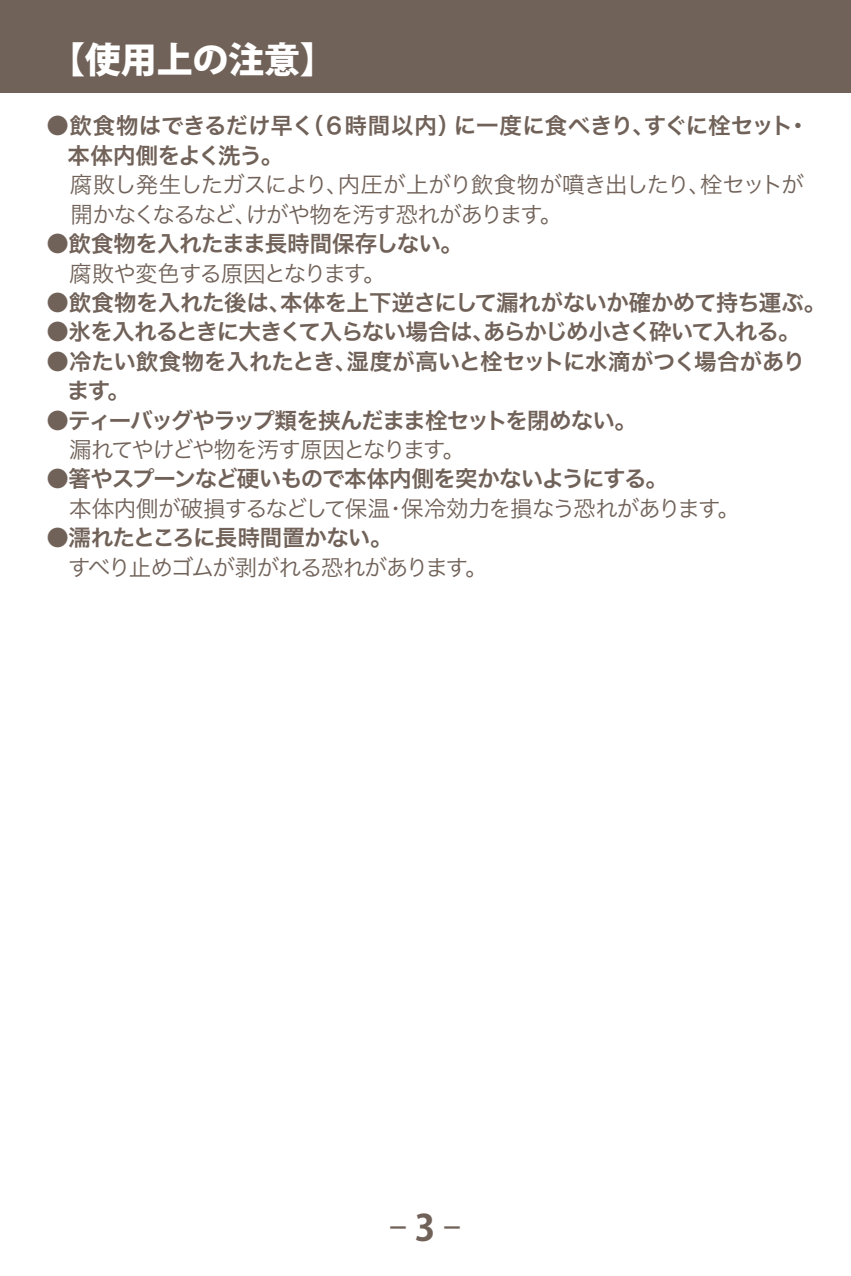
<style>
.page{position:relative;width:851px;height:1276px;background:#fff}
.page>*{position:absolute;margin:0;border:0;box-sizing:border-box;transform-origin:0 0}
.t1{font:800 36px "Koz Go Pro";color:#fff}
.t2{font:36px "Koz Go Pro";color:#716259}
.t3{font:22.5px/29.4px "Hira Kaku Pro W3";letter-spacing:-.055em;color:#716259}
.t4{font:22.5px "Hira Kaku Pro W6";letter-spacing:-.035em;color:#716259}
.t5{font:22.5px/29.4px "Hira Kaku Pro W6";letter-spacing:-.01em;color:#716259}
.t6{font:22.5px "Hira Kaku Pro W6";letter-spacing:-.055em;color:#716259}
.t7{font:22.5px "Hira Kaku Pro W3";letter-spacing:-.09em;color:#716259}
.s1{font-weight:700}
</style>
<div class="page">
<div style="left:0;top:0;width:850px;height:93px;background:#716259"></div>
<h1 class="t1" style="left:49px;top:37px;width:288px">【使用上の注意】</h1>
<p class="t5" style="left:68px;top:110px;width:743px;text-indent:-21px">●飲食物はできるだけ早く（６時間以内）に一度に食べきり、すぐに栓セット・本体内側をよく洗う。</p>
<p class="t3" style="left:71px;top:168px;width:734px;text-indent:-24px">　腐敗し発生したガスにより、内圧が上がり飲食物が噴き出したり、栓セットが開かなくなるなど、けがや物を汚す恐れがあります。</p>
<p class="t4" style="left:46px;top:223px;width:418px">●飲食物を入れたまま長時間保存しない。</p>
<p class="t3" style="left:47px;top:257px;width:340px">　腐敗や変色する原因となります。</p>
<p class="t4" style="left:46px;top:282px;width:781px">●飲食物を入れた後は、本体を上下逆さにして漏れがないか確かめて持ち運ぶ。</p>
<p class="t6" style="left:46px;top:311px;width:755px">●氷を入れるときに大きくて入らない場合は、あらかじめ小さく砕いて入れる。</p>
<p class="t5" style="left:67px;top:346px;width:740px;text-indent:-20px">●冷たい飲食物を入れたとき、湿度が高いと栓セットに水滴がつく場合があります。</p>
<p class="t4" style="left:46px;top:400px;width:592px">●ティーバッグやラップ類を挟んだまま栓セットを閉めない。</p>
<p class="t7" style="left:47px;top:429px;width:420px">　漏れてやけどや物を汚す原因となります。</p>
<p class="t6" style="left:46px;top:458px;width:623px">●箸やスプーンなど硬いもので本体内側を突かないようにする。</p>
<p class="t3" style="left:47px;top:492px;width:694px">　本体内側が破損するなどして保温・保冷効力を損なう恐れがあります。</p>
<p class="t4" style="left:46px;top:517px;width:347px">●濡れたところに長時間置かない。</p>
<p class="t3" style="left:47px;top:551px;width:442px">　すべり止めゴムが剥がれる恐れがあります。</p>
<h1 class="t2" style="left:389px;top:1204px;width:74px">- <span class="s1">3</span> -</h1>
</div>
